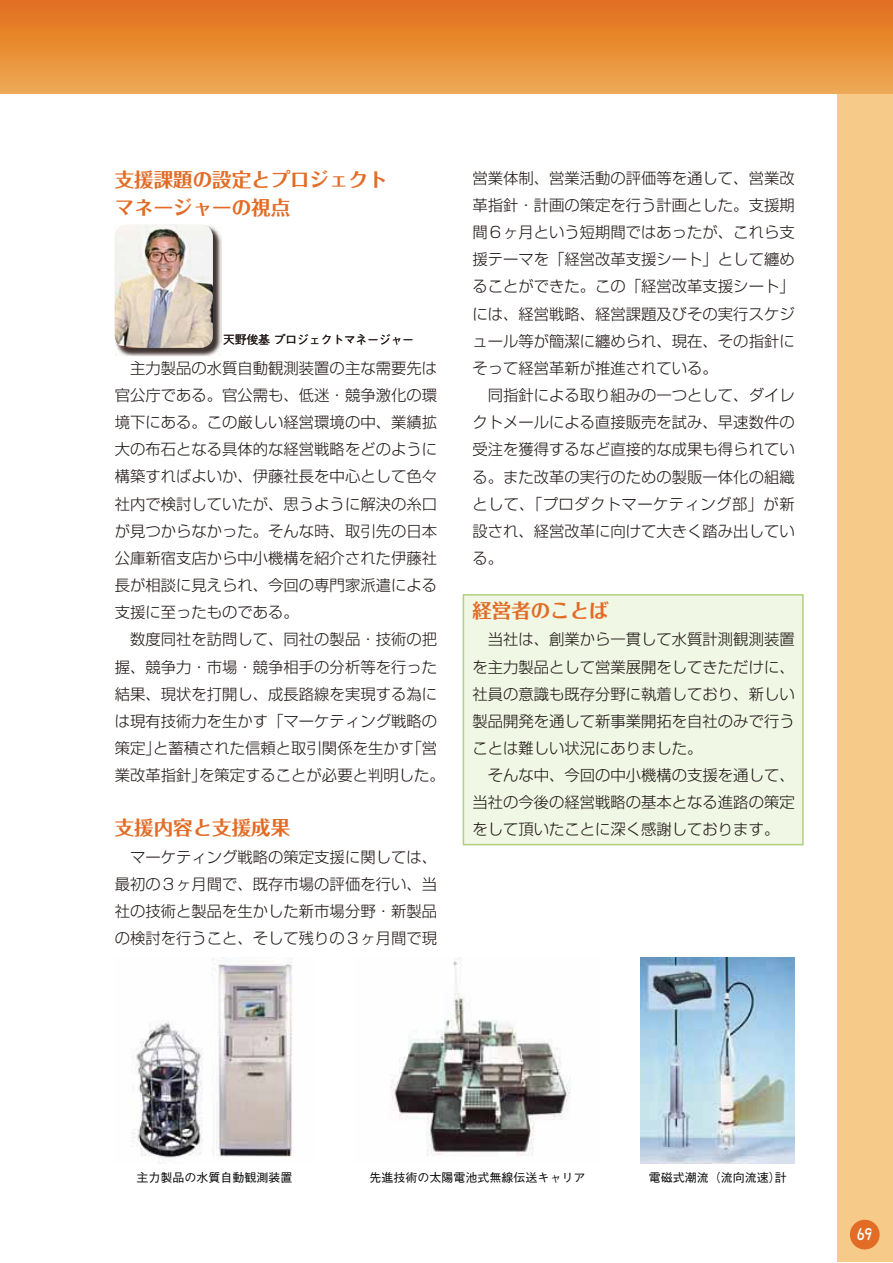
<style>
.page{position:relative;width:893px;height:1263px;background:#fff}
.page>*{position:absolute;margin:0;border:0;box-sizing:border-box;transform-origin:0 0}
.t1{font:19.5px/27.2px "Folk Pro Bold 90 msp RKSJ H";color:#e26c26}
.t2{font:15.3px/27.2px "Shin Go Pro Light 90 msp RKSJ H";color:#1f1715}
.t3{font:15px "Taka Hand Std De Bold 90 msp RKSJ H";color:#fff}
.t4{font:12px "Gothic BBB Pro Medium 90 msp RKSJ H";color:#040505}
.t5{font:12px "Gothic BBB Pro Medium 90 msp RKSJ H";letter-spacing:-.025em;color:#1f1715}
</style>
<div class="page">
<div style="left:837px;top:0;width:55px;height:1262px;background:#f6ca89"></div>
<div style="left:0;top:0;width:892px;height:94px;background:linear-gradient(to bottom,#e26e1a,#eeaa52)"></div>
<div style="left:850px;top:1220px;width:29px;height:29px;background:#e26c26;border-radius:50%"></div>
<div style="left:463px;top:595px;width:340px;height:250px;background:#f0f7e4"></div>
<div style="left:463px;top:594px;width:341px;height:251px;border:2px solid #b1cf80"></div>
<img style="left:115px;top:227px;width:107px;height:129px">
<img style="left:115px;top:225px;width:98px;height:123px;border-radius:13px">
<img style="left:131px;top:958px;width:162px;height:203px">
<img style="left:390px;top:958px;width:180px;height:198px">
<img style="left:640px;top:958px;width:155px;height:205px">
<p class="t1" style="left:115px;top:169px;width:274px">支援課題の設定とプロジェクトマネージャーの視点</p>
<p class="t5" style="left:223px;top:335px;width:193px">天野俊基 プロジェクトマネージャー</p>
<p class="t2" style="left:115px;top:357px;width:331px">　主力製品の水質自動観測装置の主な需要先は官公庁である。官公需も、低迷・競争激化の環境下にある。この厳しい経営環境の中、業績拡大の布石となる具体的な経営戦略をどのように構築すればよいか、伊藤社長を中心として色々社内で検討していたが、思うように解決の糸口が見つからなかった。そんな時、取引先の日本公庫新宿支店から中小機構を紹介された伊藤社長が相談に見えられ、今回の専門家派遣による支援に至ったものである。<br>　数度同社を訪問して、同社の製品・技術の把握、競争力・市場・競争相手の分析等を行った結果、現状を打開し、成長路線を実現する為には現有技術力を生かす「マーケティング戦略の策定」と蓄積された信頼と取引関係を生かす「営業改革指針」を策定することが必要と判明した。</p>
<p class="t1" style="left:115px;top:817px;width:177px">支援内容と支援成果</p>
<p class="t2" style="left:115px;top:845px;width:324px;text-align:justify">　マーケティング戦略の策定支援に関しては、最初の３ヶ月間で、既存市場の評価を行い、当社の技術と製品を生かした新市場分野・新製品の検討を行うこと、そして残りの３ヶ月間で現</p>
<p class="t2" style="left:472px;top:167px;width:324px">営業体制、営業活動の評価等を通して、営業改革指針・計画の策定を行う計画とした。支援期間６ヶ月という短期間ではあったが、これら支援テーマを「経営改革支援シート」として纏めることができた。この「経営改革支援シート」には、経営戦略、経営課題及びその実行スケジュール等が簡潔に纏められ、現在、その指針にそって経営革新が推進されている。<br>　同指針による取り組みの一つとして、ダイレクトメールによる直接販売を試み、早速数件の受注を獲得するなど直接的な成果も得られている。また改革の実行のための製販一体化の組織として、「プロダクトマーケティング部」が新設され、経営改革に向けて大きく踏み出している。</p>
<p class="t1" style="left:472px;top:600px;width:138px">経営者のことば</p>
<p class="t2" style="left:472px;top:628px;width:324px">　当社は、創業から一貫して水質計測観測装置を主力製品として営業展開をしてきただけに、社員の意識も既存分野に執着しており、新しい製品開発を通して新事業開拓を自社のみで行うことは難しい状況にありました。<br>　そんな中、今回の中小機構の支援を通して、当社の今後の経営戦略の基本となる進路の策定をして頂いたことに深く感謝しております。</p>
<p class="t4" style="left:137px;top:1173px;width:157px">主力製品の水質自動観測装置</p>
<p class="t4" style="left:369px;top:1173px;width:217px">先進技術の太陽電池式無線伝送キャリア</p>
<p class="t4" style="left:649px;top:1173px;width:139px">電磁式潮流（流向流速）計</p>
<p class="t3" style="left:857px;top:1229px;width:16px">69</p>
</div>
